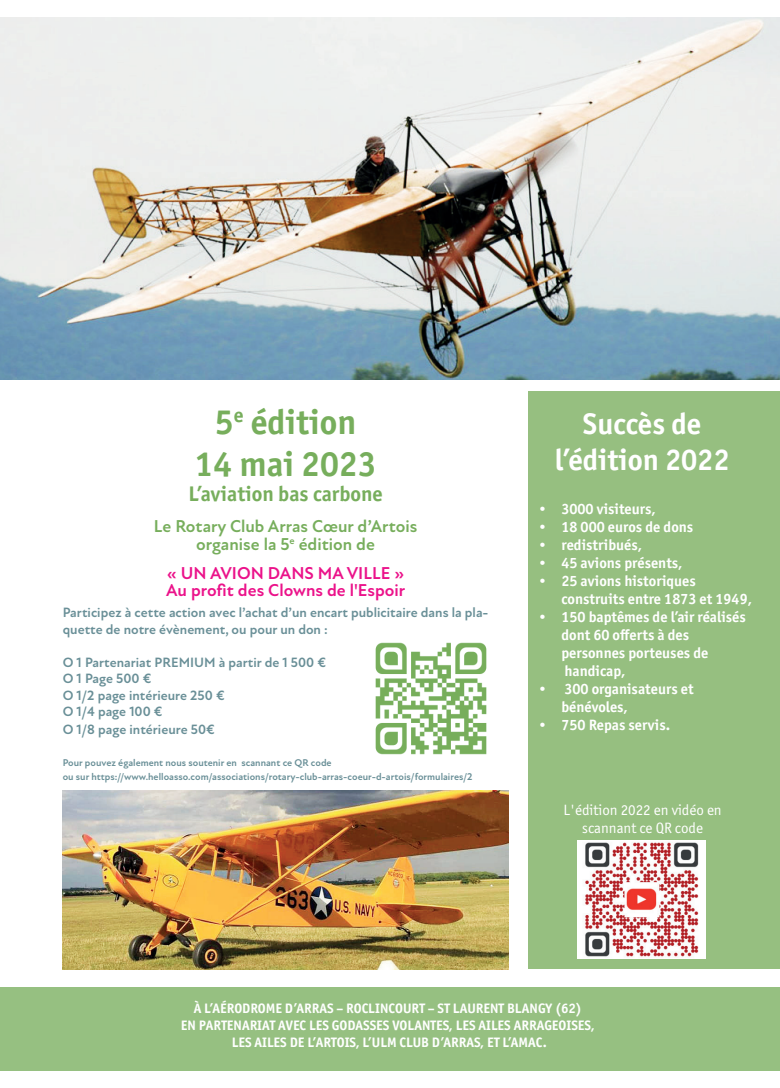
<style>
.page{position:relative;width:780px;height:1088px;background:#fff}
.page>*{position:absolute;margin:0;border:0;box-sizing:border-box;transform-origin:0 0}
.t1{font:700 35px/42px "Officina Sans ITC Pro";color:#77ae5c;text-align:center}
.t2{font:700 30px/36px "Officina Sans ITC Pro";color:#fff;text-align:center}
.t3{font:700 21.25px "Officina Sans ITC Pro";color:#77ae5c}
.t4{font:700 17.5px/17.5px "New Atten";color:#77ae5c;text-align:center}
.t5{font:700 17.5px/17.5px "New Atten";color:#eb128a}
.t6{font:700 15px/18px "Officina Sans ITC Pro";color:#fff}
.t7{font:15px/18px "Officina Sans ITC Pro";color:#fff;text-align:center}
.t8{font:700 13.75px/16.5px "New Atten";color:#698f97}
.t9{font:700 13.75px/16.5px "Officina Sans ITC Pro";color:#fff;text-align:center}
.t10{font:700 10px/13.8px "New Atten";color:#698f97}
</style>
<div class="page">
<img style="left:0;top:18px;width:780px;height:361px">
<div style="left:0;top:987px;width:780px;height:83px;background:#96c081"></div>
<img style="left:63px;top:791px;width:445px;height:178px">
<img style="left:375px;top:642px;width:112px;height:113px">
<div style="left:528px;top:392px;width:252px;height:577px;background:#96bf80"></div>
<img style="left:577px;top:840px;width:128px;height:119px">
<h1 class="t1" style="left:195px;top:401px;width:183px">5<sup>e</sup> édition<br>14 mai 2023</h1>
<h3 class="t3" style="left:188px;top:481px;width:196px">L’aviation bas carbone</h3>
<p class="t4" style="left:154px;top:518px;width:265px">Le Rotary Club Arras Cœur d’Artois organise la 5<sup>e</sup> édition de</p>
<p class="t5" style="left:166px;top:564px;width:240px">« UN AVION DANS MA VILLE »<br>Au profit des Clowns de l'Espoir</p>
<p class="t8" style="left:63px;top:605px;width:427px">Participez à cette action avec l’achat d’un encart publicitaire dans la pla&shy;quette de notre évènement, ou pour un don :</p>
<p class="t8" style="left:63px;top:654px;width:265px">O 1 Partenariat PREMIUM à partir de 1 500 €<br>O 1 Page 500 €<br>O 1/2 page intérieure 250 €<br>O 1/4 page 100 €</p>
<p class="t8" style="left:63px;top:722px;width:153px">O 1/8 page intérieure 50€</p>
<p class="t10" style="left:63px;top:756px;width:411px">Pour pouvez également nous soutenir en scannant ce QR code<br>ou sur https://www.helloasso.com/associations/rotary-club-arras-coeur-d-artois/formulaires/2</p>
<h2 class="t2" style="left:555px;top:405px;width:176px">Succès de l’édition 2022</h2>
<p class="t6" style="left:539px;top:500px;width:119px">• 3000 visiteurs,</p>
<p class="t6" style="left:539px;top:518px;width:156px">• 18 000 euros de dons</p>
<p class="t6" style="left:539px;top:536px;width:105px">• redistribués,</p>
<p class="t6" style="left:539px;top:554px;width:145px">• 45 avions présents,</p>
<p class="t6" style="left:561px;top:572px;width:192px;text-indent:-22px">• 25 avions historiques construits entre 1873 et 1949,</p>
<p class="t6" style="left:561px;top:608px;width:186px;text-indent:-22px">• 150 baptêmes de l’air réalisés dont 60 offerts à des personnes porteuses de handicap,</p>
<p class="t6" style="left:561px;top:680px;width:134px;text-indent:-22px">• 300 organisateurs et bénévoles,</p>
<p class="t6" style="left:539px;top:716px;width:133px">• 750 Repas servis.</p>
<p class="t7" style="left:563px;top:801px;width:160px">L'édition 2022 en vidéo en scannant ce QR code</p>
<p class="t9" style="left:181px;top:1000px;width:415px">À L’AÉRODROME D’ARRAS – ROCLINCOURT – ST LAURENT BLANGY (62)<br>EN PARTENARIAT AVEC LES GODASSES VOLANTES, LES AILES ARRAGEOISES,<br>LES AILES DE L’ARTOIS, L’ULM CLUB D’ARRAS, ET L’AMAC.</p>
</div>
